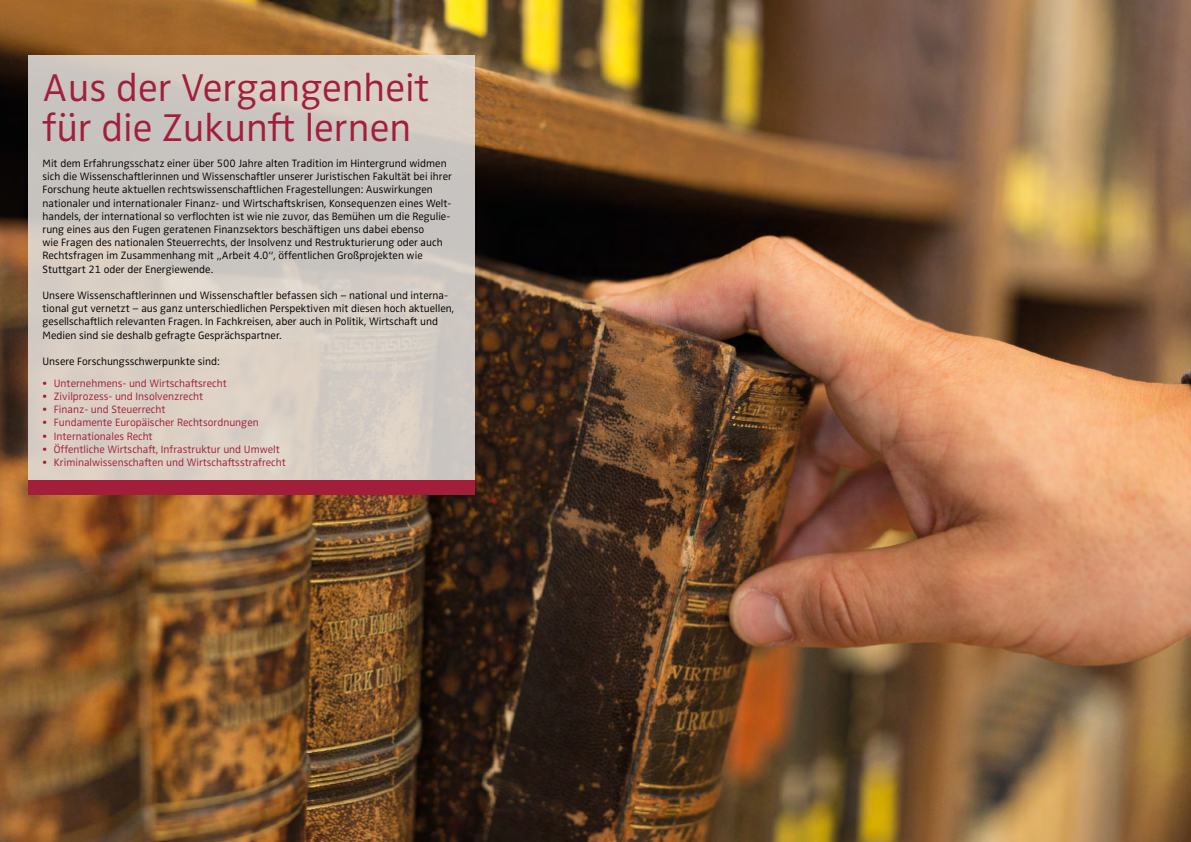
<style>
.page{position:relative;width:1191px;height:842px;background:#fff}
.page>*{position:absolute;margin:0;border:0;box-sizing:border-box;transform-origin:0 0}
.t1{font:300 40px/40px "Zwo OT";color:#a21e3b}
.t2{font:300 11px/13.2px "Zwo OT";color:#000}
.t3{font:300 11px "Zwo OT";color:#a21e3b}
</style>
<div class="page">
<img style="left:0;top:0;width:1191px;height:842px">
<div style="left:28px;top:55px;width:447px;height:425px;background:linear-gradient(to right,#d3cbc3,#d1cac3)"></div>
<div style="left:28px;top:480px;width:447px;height:14px;background:#a21e3b"></div>
<h1 class="t1" style="left:43px;top:68px;width:388px">Aus der Vergangenheit für die Zukunft lernen</h1>
<p class="t2" style="left:43px;top:157px;width:411px">Mit dem Erfahrungsschatz einer über 500 Jahre alten Tradition im Hintergrund widmen sich die Wissenschaftlerinnen und Wissenschaftler unserer Juristischen Fakultät bei ihrer Forschung heute aktuellen rechtswissenschaftlichen Fragestellungen: Auswirkungen nationaler und internationaler Finanz- und Wirtschaftskrisen, Konsequenzen eines Welt&shy;handels, der international so verflochten ist wie nie zuvor, das Bemühen um die Regulie&shy;rung eines aus den Fugen geratenen Finanzsektors beschäftigen uns dabei ebenso<br>wie Fragen des nationalen Steuerrechts, der Insolvenz und Restrukturierung oder auch Rechtsfragen im Zusammenhang mit „Arbeit 4.0“, öffentlichen Großprojekten wie Stuttgart 21 oder der Energiewende.</p>
<p class="t2" style="left:43px;top:289px;width:413px">Unsere Wissenschaftlerinnen und Wissenschaftler befassen sich – national und interna&shy;tional gut vernetzt – aus ganz unterschiedlichen Perspektiven mit diesen hoch aktuellen, gesellschaftlich relevanten Fragen. In Fachkreisen, aber auch in Politik, Wirtschaft und Medien sind sie deshalb gefragte Gesprächspartner.</p>
<p class="t2" style="left:43px;top:355px;width:179px">Unsere Forschungsschwerpunkte sind:</p>
<p class="t3" style="left:43px;top:377px;width:186px">• Unternehmens- und Wirtschaftsrecht</p>
<p class="t3" style="left:43px;top:390px;width:162px">• Zivilprozess- und Insolvenzrecht</p>
<p class="t3" style="left:43px;top:403px;width:124px">• Finanz- und Steuerrecht</p>
<p class="t3" style="left:43px;top:416px;width:218px">• Fundamente Europäischer Rechtsordnungen</p>
<p class="t3" style="left:43px;top:430px;width:112px">• Internationales Recht</p>
<p class="t3" style="left:43px;top:443px;width:239px">• Öffentliche Wirtschaft, Infrastruktur und Umwelt</p>
<p class="t3" style="left:43px;top:456px;width:245px">• Kriminalwissenschaften und Wirtschaftsstrafrecht</p>
</div>
